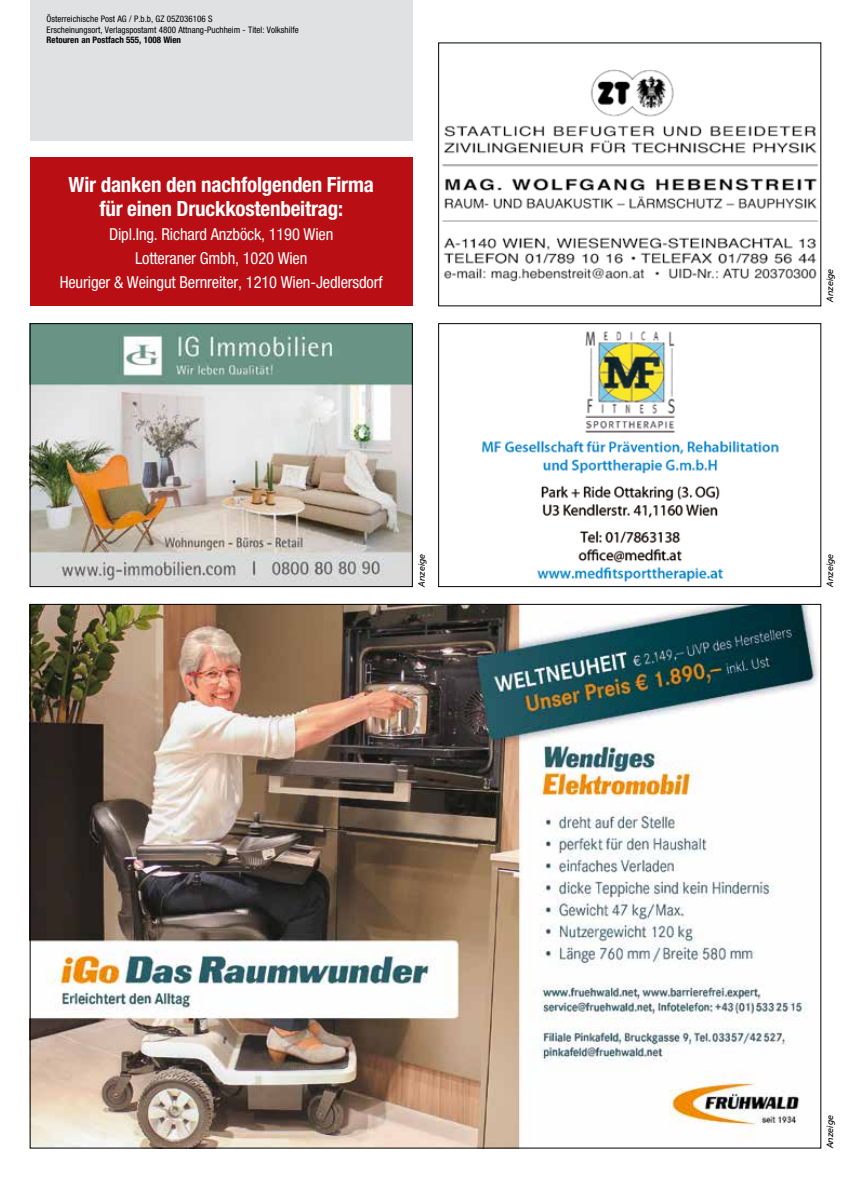
<style>
.page{position:relative;width:851px;height:1191px;background:#fff}
.page>*{position:absolute;margin:0;border:0;box-sizing:border-box;transform-origin:0 0}
.t1{font:700 condensed 21px/24px "Helvetica Neue";letter-spacing:-.01em;color:#fff;text-align:center}
.t2{font:condensed 16.5px/24px "Helvetica Neue";letter-spacing:-.01em;color:#fff;text-align:center}
.t3{font:condensed 9px/10.8px "Helvetica Neue";color:#000}
.t4{font:700 condensed 9px "Helvetica Neue";color:#000}
.t5{font:italic 9px "Museo Sans 500";color:#000}
</style>
<div class="page">
<div style="left:30px;top:0;width:382px;height:140px;background:#e0e1e2"></div>
<img style="left:32px;top:606px;width:787px;height:540px">
<img style="left:32px;top:325px;width:378px;height:260px">
<div style="left:30px;top:323px;width:382px;height:264px;border:1px solid #000"></div>
<img style="left:482px;top:331px;width:297px;height:251px">
<div style="left:438px;top:323px;width:383px;height:264px;border:1px solid #000"></div>
<img style="left:442px;top:69px;width:376px;height:213px">
<div style="left:30px;top:158px;width:382px;height:148px;background:#b90e13"></div>
<p class="t3" style="left:47px;top:13px;width:253px">Österreichische Post AG / P.b.b, GZ 05Z036106 S<br>Erscheinungsort, Verlagspostamt 4800 Attnang-Puchheim - Titel: Volkshilfe</p>
<p class="t4" style="left:47px;top:35px;width:136px">Retouren an Postfach 555, 1008 Wien</p>
<h1 class="t1" style="left:69px;top:172px;width:307px">Wir danken den nachfolgenden Firma für einen Druckkostenbeitrag:</h1>
<h2 class="t2" style="left:60px;top:222px;width:324px">Dipl.Ing. Richard Anzböck, 1190 Wien<br>Lotteraner Gmbh, 1020 Wien<br>Heuriger &amp; Weingut Bernreiter, 1210 Wien-Jedlersdorf</h2>
<p class="t5" style="left:825px;top:302px;width:35px;rotate:-90deg">Anzeige</p>
<p class="t5" style="left:416px;top:587px;width:35px;rotate:-90deg">Anzeige</p>
<p class="t5" style="left:825px;top:587px;width:35px;rotate:-90deg">Anzeige</p>
<p class="t5" style="left:825px;top:1148px;width:35px;rotate:-90deg">Anzeige</p>
</div>
